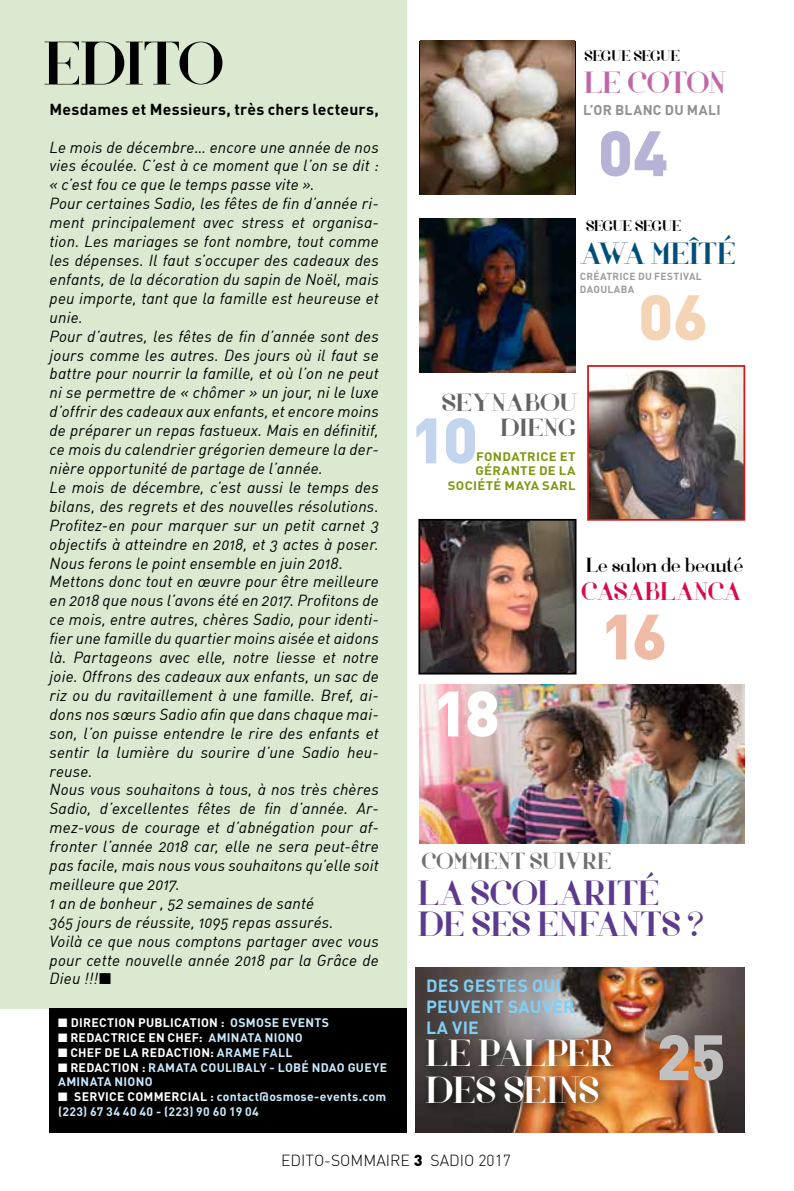
<style>
.page{position:relative;width:794px;height:1191px;background:#fff}
.page>*{position:absolute;margin:0;border:0;box-sizing:border-box;transform-origin:0 0}
.t1{font:63px "Voor";letter-spacing:.1em;color:#000}
.t2{font:900 63px "DIN";color:#f5d3b5}
.t3{font:900 63px "DIN";color:#b6b3d6}
.t4{font:900 63px "DIN";color:#c3d4ef}
.t5{font:900 63px "DIN";color:#efbba7}
.t6{font:900 63px "DIN";color:#fff}
.t7{font:900 63px "DIN";color:#c1c0c0}
.t8{font:38.68px/36.2px "Voor";letter-spacing:-.01em;color:#fff}
.t9{font:36.05px/31.2px "Voor";letter-spacing:.005em;color:#5c3b8f}
.t10{font:31.5px "Voor";color:#004f78}
.t11{font:31.5px "Voor";color:#c167a6}
.t12{font:26.25px "Voor";color:#d80953}
.t13{font:25.55px/24.8px "Voor";color:#646363;text-align:right;scale:1.07 1}
.t14{font:23.97px "Voor";letter-spacing:.015em;color:#706f6f}
.t15{font:21px "Voor";color:#000}
.t16{font:700 17.5px/21px "DIN";letter-spacing:.105em;color:#80cff5}
.t17{font:15.75px/18.9px "DIN Regular Italic Alt";letter-spacing:.01em;color:#000}
.t18{font:700 15.75px "DIN";letter-spacing:.015em;color:#000}
.t19{font:300 15.75px "DIN";color:#000}
.t20{font:15.75px "Voor";letter-spacing:-.04em;color:#000}
.t21{font:700 14px "DIN";letter-spacing:.03em;color:#909090}
.t22{font:700 12.25px/14.7px "DIN";letter-spacing:.03em;color:#c9e9fb}
.t23{font:700 12.25px "DIN";letter-spacing:.03em;color:#fff}
.t24{font:700 12.25px "DIN";letter-spacing:.025em;color:#7e9710;scale:1.07 1}
.t25{font:700 10.15px "DIN";letter-spacing:.075em;color:#9d9d9c}
.s1{color:#c9e9fb}
.s2{color:#fff}
.s3{font-weight:900}
</style>
<div class="page">
<div style="left:0;top:0;width:407px;height:1008px;background:#dbe9d0"></div>
<div style="left:50px;top:1008px;width:357px;height:124px;background:#000"></div>
<img style="left:420px;top:41px;width:154px;height:154px">
<img style="left:419px;top:218px;width:156px;height:154px">
<img style="left:421px;top:522px;width:152px;height:149px">
<div style="left:418px;top:519px;width:158px;height:155px;border:2px solid #000"></div>
<img style="left:419px;top:685px;width:325px;height:158px">
<img style="left:415px;top:967px;width:329px;height:165px">
<img style="left:590px;top:368px;width:152px;height:150px">
<div style="left:587px;top:365px;width:158px;height:156px;border:2px solid #cd171a"></div>
<div style="left:422px;top:1033px;width:202px;height:82px;background:#000;opacity:.75"></div>
<h1 class="t1" style="left:45px;top:26px;width:181px">EDITO</h1>
<p class="t18" style="left:50px;top:99px;width:331px">MESDAMES ET MESSIEURS, TRÈS CHERS LECTEURS,</p>
<p class="t17" style="left:50px;top:137px;width:331px">Le mois de décembre… encore une année de nos vies écoulée. C’est à ce moment que l’on se dit : « c’est fou ce que le temps passe vite ».<br>Pour certaines Sadio, les fêtes de fin d’année ri&shy;ment principalement avec stress et organisa&shy;tion. Les mariages se font nombre, tout comme les dépenses. Il faut s’occuper des cadeaux des enfants, de la décoration du sapin de Noël, mais peu importe, tant que la famille est heureuse et unie.<br>Pour d’autres, les fêtes de fin d’année sont des jours comme les autres. Des jours où il faut se battre pour nourrir la famille, et où l’on ne peut ni se permettre de « chômer » un jour, ni le luxe d’offrir des cadeaux aux enfants, et encore moins de préparer un repas fastueux. Mais en définitif, ce mois du calendrier grégorien demeure la der&shy;nière opportunité de partage de l’année.<br>Le mois de décembre, c’est aussi le temps des bilans, des regrets et des nouvelles résolutions.<br>Profitez-en pour marquer sur un petit carnet 3 objectifs à atteindre en 2018, et 3 actes à poser.<br>Nous ferons le point ensemble en juin 2018.<br>Mettons donc tout en œuvre pour être meilleure en 2018 que nous l’avons été en 2017. Profitons de ce mois, entre autres, chères Sadio, pour identi&shy;fier une famille du quartier moins aisée et aidons là. Partageons avec elle, notre liesse et notre joie. Offrons des cadeaux aux enfants, un sac de riz ou du ravitaillement à une famille. Bref, ai&shy;dons nos sœurs Sadio afin que dans chaque mai&shy;son, l’on puisse entendre le rire des enfants et sentir la lumière du sourire d’une Sadio heu&shy;reuse.<br>Nous vous souhaitons à tous, à nos très chères Sadio, d’excellentes fêtes de fin d’année. Ar&shy;mez-vous de courage et d’abnégation pour af&shy;fronter l’année 2018 car, elle ne sera peut-être pas facile, mais nous vous souhaitons qu’elle soit meilleure que 2017.<br>1 an de bonheur , 52 semaines de santé<br>365 jours de réussite, 1095 repas assurés.<br>Voilà ce que nous comptons partager avec vous pour cette nouvelle année 2018 par la Grâce de Dieu !!!■</p>
<p class="t23" style="left:58px;top:1015px;width:181px">■ DIRECTION PUBLICATION : <span class="s1">OSM</span></p>
<p class="t22" style="left:256px;top:1015px;width:73px">OSE EVENTS</p>
<p class="t23" style="left:58px;top:1029px;width:246px">■ REDACTRICE EN CHEF: <span class="s1">AM INATA N IONO</span></p>
<p class="t23" style="left:58px;top:1044px;width:236px">■ CHEF DE LA REDACTION: <span class="s1">ARAME FALL</span></p>
<p class="t22" style="left:58px;top:1059px;width:331px"><span class="s2">■ REDACTION :</span> RAMATA COULIBALY - LOBÉ NDAO GUEYE<br>AMINATA NIONO</p>
<p class="t22" style="left:58px;top:1088px;width:329px"><span class="s2">■ SERVICE COMM ERCIAL :</span> CONTACT@OSMOSE-EVENTS.COM (223) 67 34 40 40 - (223) 90 60 19 04</p>
<p class="t20" style="left:584px;top:47px;width:97px">SEGUE SEGUE</p>
<h3 class="t11" style="left:584px;top:64px;width:143px">LE COTON</h3>
<p class="t21" style="left:583px;top:101px;width:139px">L’OR BLANC DU MALI</p>
<h1 class="t3" style="left:598px;top:111px;width:72px">04</h1>
<p class="t20" style="left:586px;top:217px;width:97px">SEGUE SEGUE</p>
<h3 class="t10" style="left:580px;top:234px;width:23px">AWA</h3>
<h3 class="t10" style="left:651px;top:234px;width:85px">MEÎTÉ</h3>
<p class="t25" style="left:580px;top:270px;width:8px">CRÉATRICE</p>
<p class="t25" style="left:638px;top:270px;width:65px">DU FESTIVAL</p>
<p class="t25" style="left:580px;top:282px;width:55px">DAOULABA</p>
<h3 class="t13" style="left:442px;top:390px;width:128px">SEYNABOU<br>DIENG</h3>
<h1 class="t4" style="left:411px;top:398px;width:69px">10</h1>
<p class="t24" style="left:476px;top:448px;width:94px">FONDATRICE ET</p>
<p class="t24" style="left:475px;top:463px;width:94px">GÉRANTE DE LA</p>
<p class="t24" style="left:448px;top:477px;width:72px">SOCIÉTÉ MAYA</p>
<p class="t24" style="left:542px;top:477px;width:33px">SARL</p>
<h1 class="t2" style="left:638px;top:275px;width:71px">06</h1>
<h3 class="t15" style="left:586px;top:553px;width:159px">LE SALON DE BEAUTÉ</h3>
<h3 class="t12" style="left:581px;top:575px;width:162px">CASABLANCA</h3>
<h1 class="t6" style="left:433px;top:671px;width:69px">18</h1>
<h1 class="t5" style="left:601px;top:594px;width:68px">16</h1>
<h3 class="t14" style="left:421px;top:846px;width:192px">COMMENT SUIVRE</h3>
<h3 class="t9" style="left:418px;top:877px;width:286px">LA SCOLARITÉ<br>DE SES ENFANTS ?</h3>
<p class="t16" style="left:426px;top:974px;width:150px">DES GESTES QUI<br>PEUVENT SAUVER<br>LA VIE</p>
<h2 class="t8" style="left:426px;top:1035px;width:189px">LE PALPER<br>DES SEINS</h2>
<h1 class="t7" style="left:656px;top:1015px;width:71px">25</h1>
<p class="t19" style="left:281px;top:1151px;width:231px">EDITO-SOMMAIRE <span class="s3">3</span> SADIO 2017</p>
</div>
